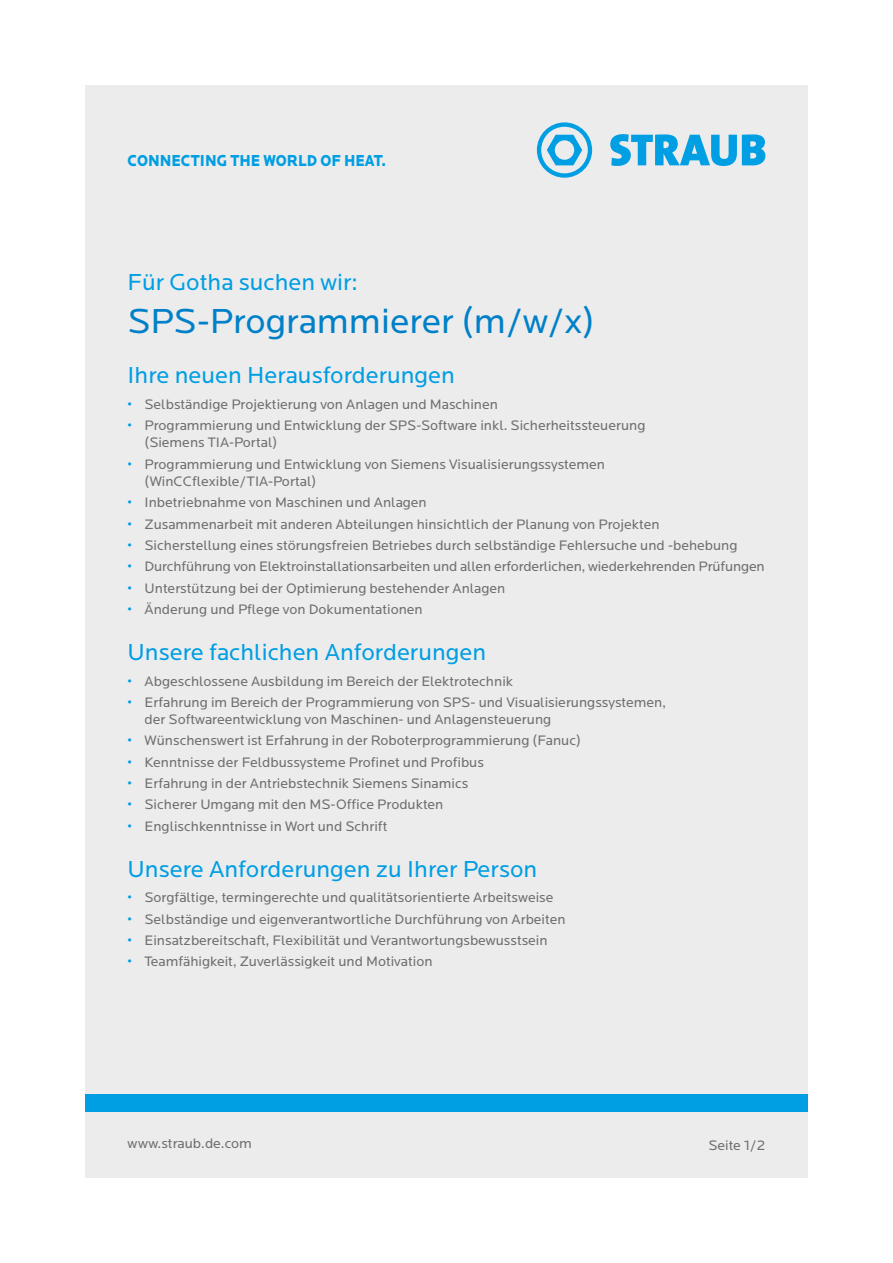
<style>
.page{position:relative;width:893px;height:1263px;background:#fff}
.page>*{position:absolute;margin:0;border:0;box-sizing:border-box;transform-origin:0 0}
.t1{font:36px "Locator";color:#0080c8}
.t2{font:24px "Locator";color:#009ee3}
.t3{font:900 16.5px "Locator";color:#009ee3;scale:.88 1}
.t4{font:14.25px/17.1px "Locator";color:#6f6f6e}
.s1{color:#009ee3}
</style>
<div class="page">
<div style="left:85px;top:85px;width:723px;height:1093px;background:#ececed"></div>
<div style="left:85px;top:1094px;width:723px;height:17px;background:#009ee3"></div>
<svg style="left:537px;top:122px;width:228px;height:56px"></svg>
<p class="t3" style="left:128px;top:150px;width:295px">CONNECTING THE WORLD OF HEAT.</p>
<h2 class="t2" style="left:128px;top:269px;width:232px">Für Gotha suchen wir:</h2>
<h1 class="t1" style="left:128px;top:302px;width:468px">SPS-Programmierer (m/w/x)</h1>
<h2 class="t2" style="left:128px;top:363px;width:329px">Ihre neuen Herausforderungen</h2>
<p class="t4" style="left:128px;top:396px;width:372px"><span class="s1">•</span> Selbständige Projektierung von Anlagen und Maschinen</p>
<p class="t4" style="left:145px;top:417px;width:502px;text-indent:-17px"><span class="s1">•</span> Programmierung und Entwicklung der SPS-Software inkl. Sicherheitssteuerung (Siemens TIA-Portal)</p>
<p class="t4" style="left:145px;top:456px;width:462px;text-indent:-17px"><span class="s1">•</span> Programmierung und Entwicklung von Siemens Visualisierungssystemen (WinCCflexible/TIA-Portal)</p>
<p class="t4" style="left:128px;top:494px;width:301px"><span class="s1">•</span> Inbetriebnahme von Maschinen und Anlagen</p>
<p class="t4" style="left:128px;top:516px;width:534px"><span class="s1">•</span> Zusammenarbeit mit anderen Abteilungen hinsichtlich der Planung von Projekten</p>
<p class="t4" style="left:128px;top:537px;width:611px"><span class="s1">•</span> Sicherstellung eines störungsfreien Betriebes durch selbständige Fehlersuche und -behebung</p>
<p class="t4" style="left:128px;top:558px;width:639px"><span class="s1">•</span> Durchführung von Elektroinstallationsarbeiten und allen erforderlichen, wiederkehrenden Prüfungen</p>
<p class="t4" style="left:128px;top:580px;width:379px"><span class="s1">•</span> Unterstützung bei der Optimierung bestehender Anlagen</p>
<p class="t4" style="left:128px;top:601px;width:297px"><span class="s1">•</span> Änderung und Pflege von Dokumentationen</p>
<h2 class="t2" style="left:128px;top:639px;width:360px">Unsere fachlichen Anforderungen</h2>
<p class="t4" style="left:128px;top:673px;width:387px"><span class="s1">•</span> Abgeschlossene Ausbildung im Bereich der Elektrotechnik</p>
<p class="t4" style="left:145px;top:694px;width:523px;text-indent:-17px"><span class="s1">•</span> Erfahrung im Bereich der Programmierung von SPS- und Visualisierungssystemen, der Softwareentwicklung von Maschinen- und Anlagensteuerung</p>
<p class="t4" style="left:128px;top:732px;width:455px"><span class="s1">•</span> Wünschenswert ist Erfahrung in der Roboterprogrammierung (Fanuc)</p>
<p class="t4" style="left:128px;top:754px;width:358px"><span class="s1">•</span> Kenntnisse der Feldbussysteme Profinet und Profibus</p>
<p class="t4" style="left:128px;top:775px;width:342px"><span class="s1">•</span> Erfahrung in der Antriebstechnik Siemens Sinamics</p>
<p class="t4" style="left:128px;top:796px;width:317px"><span class="s1">•</span> Sicherer Umgang mit den MS-Office Produkten</p>
<p class="t4" style="left:128px;top:818px;width:261px"><span class="s1">•</span> Englischkenntnisse in Wort und Schrift</p>
<h2 class="t2" style="left:128px;top:856px;width:411px">Unsere Anforderungen zu Ihrer Person</h2>
<p class="t4" style="left:128px;top:889px;width:427px"><span class="s1">•</span> Sorgfältige, termingerechte und qualitätsorientierte Arbeitsweise</p>
<p class="t4" style="left:128px;top:911px;width:440px"><span class="s1">•</span> Selbständige und eigenverantwortliche Durchführung von Arbeiten</p>
<p class="t4" style="left:128px;top:932px;width:422px"><span class="s1">•</span> Einsatzbereitschaft, Flexibilität und Verantwortungsbewusstsein</p>
<p class="t4" style="left:128px;top:953px;width:306px"><span class="s1">•</span> Teamfähigkeit, Zuverlässigkeit und Motivation</p>
<p class="t4" style="left:128px;top:1135px;width:126px">www.straub.de.com</p>
<p class="t4" style="left:708px;top:1137px;width:59px">Seite 1/2</p>
</div>
